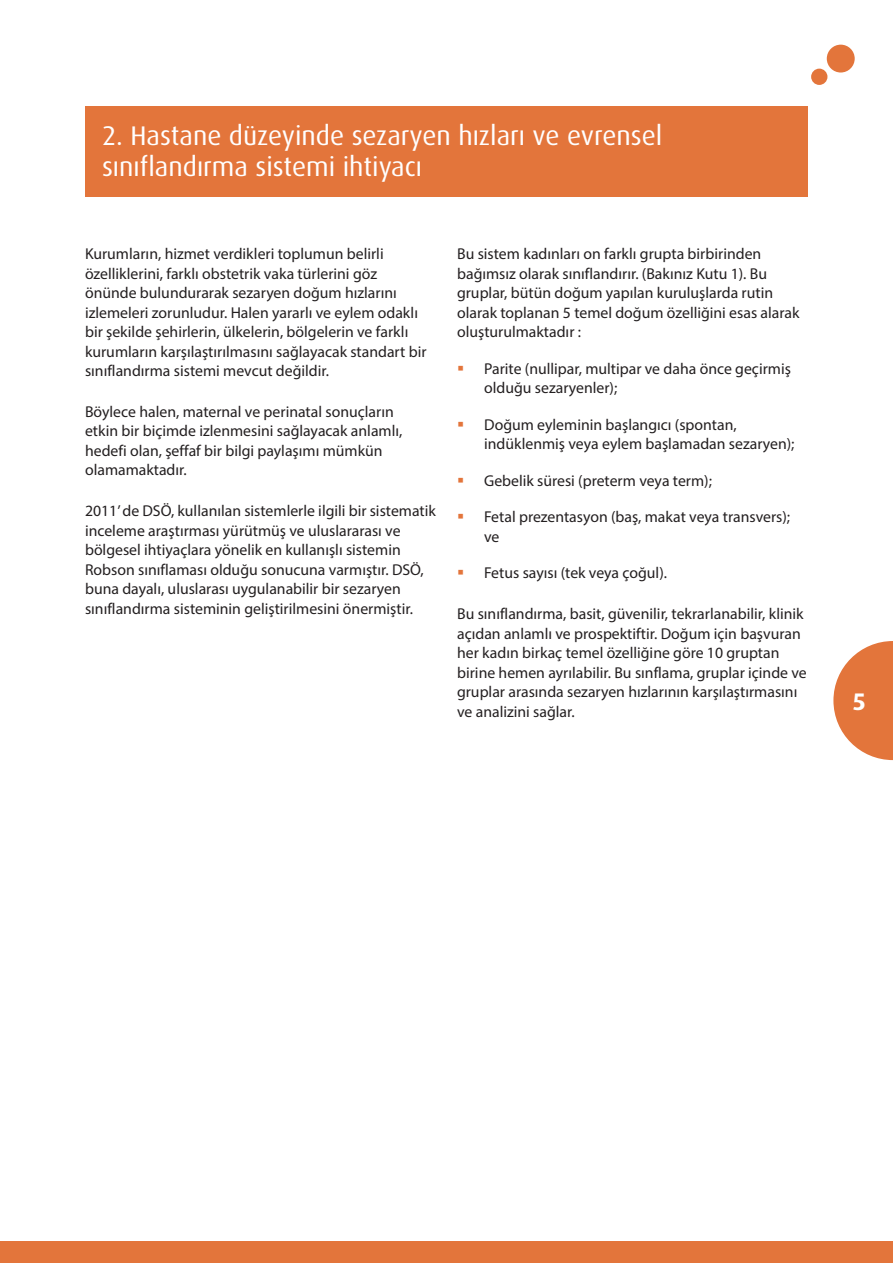
<style>
.page{position:relative;width:893px;height:1263px;background:#fff}
.page>*{position:absolute;margin:0;border:0;box-sizing:border-box;transform-origin:0 0}
.Heading_3{font:27px/31.5px "Dax Pro";color:#fff}
.t1{font:700 24px "Dax Pro";color:#fff}
.Body_text{font:15.75px/19.5px "Myriad Pro";color:#231f20}
</style>
<div class="page">
<svg style="left:833px;top:641px;width:60px;height:119px"></svg>
<div style="left:827px;top:45px;width:28px;height:28px;background:#e3753b;border-radius:50%"></div>
<div style="left:811px;top:69px;width:16px;height:16px;background:#e3753b;border-radius:50%"></div>
<div style="left:0;top:1241px;width:893px;height:22px;background:#e3753b"></div>
<div style="left:85px;top:106px;width:723px;height:91px;background:#e3753b"></div>
<p class="Heading_3" style="left:102px;top:119px;width:562px">2. Hastane düzeyinde sezaryen hızları ve evrensel sınıflandırma sistemi ihtiyacı</p>
<p class="Body_text" style="left:85px;top:244px;width:343px">Kurumların, hizmet verdikleri toplumun belirli özelliklerini, farklı obstetrik vaka türlerini göz önünde bulundurarak sezaryen doğum hızlarını izlemeleri zorunludur. Halen yararlı ve eylem odaklı bir şekilde şehirlerin, ülkelerin, bölgelerin ve farklı kurumların karşılaştırılmasını sağlayacak standart bir sınıflandırma sistemi mevcut değildir.</p>
<p class="Body_text" style="left:85px;top:402px;width:319px">Böylece halen, maternal ve perinatal sonuçların etkin bir biçimde izlenmesini sağlayacak anlamlı, hedefi olan, şeffaf bir bilgi paylaşımı mümkün olamamaktadır.</p>
<p class="Body_text" style="left:85px;top:501px;width:352px">2011’ de DSÖ, kullanılan sistemlerle ilgili bir sistematik inceleme araştırması yürütmüş ve uluslararası ve bölgesel ihtiyaçlara yönelik en kullanışlı sistemin Robson sınıflaması olduğu sonucuna varmıştır. DSÖ, buna dayalı, uluslarası uygulanabilir bir sezaryen sınıflandırma sisteminin geliştirilmesini önermiştir.</p>
<p class="Body_text" style="left:457px;top:244px;width:344px">Bu sistem kadınları on farklı grupta birbirinden bağımsız olarak sınıflandırır. (Bakınız Kutu 1). Bu gruplar, bütün doğum yapılan kuruluşlarda rutin olarak toplanan 5 temel doğum özelliğini esas alarak oluşturulmaktadır :</p>
<p class="Body_text" style="left:484px;top:358px;width:308px">Parite (nullipar, multipar ve daha önce geçirmiş olduğu sezaryenler);</p>
<p class="Body_text" style="left:484px;top:414px;width:312px">Doğum eyleminin başlangıcı (spontan, indüklenmiş veya eylem başlamadan sezaryen);</p>
<p class="Body_text" style="left:484px;top:470px;width:229px">Gebelik süresi (preterm veya term);</p>
<p class="Body_text" style="left:484px;top:507px;width:308px">Fetal prezentasyon (baş, makat veya transvers); ve</p>
<p class="Body_text" style="left:484px;top:563px;width:184px">Fetus sayısı (tek veya çoğul).</p>
<p class="Body_text" style="left:457px;top:604px;width:351px">Bu sınıflandırma, basit, güvenilir, tekrarlanabilir, klinik açıdan anlamlı ve prospektiftir. Doğum için başvuran her kadın birkaç temel özelliğine göre 10 gruptan birine hemen ayrılabilir. Bu sınflama, gruplar içinde ve gruplar arasında sezaryen hızlarının karşılaştırmasını ve analizini sağlar.</p>
<h2 class="t1" style="left:853px;top:686px;width:15px">5</h2>
</div>
